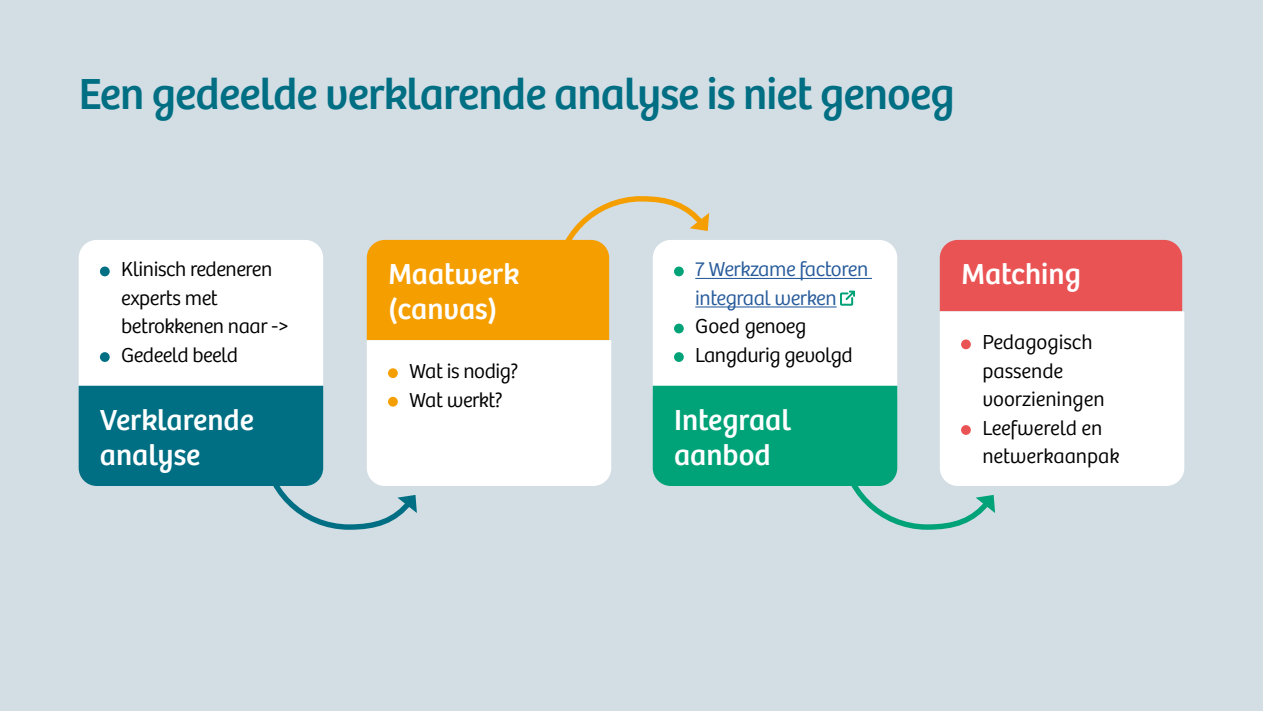
<style>
.page{position:relative;width:1263px;height:711px;background:#fff}
.page>*{position:absolute;margin:0;border:0;box-sizing:border-box;transform-origin:0 0}
.t1{font:45px "Bree";letter-spacing:-.02em;color:#006e83}
.t2{font:30px/34.5px "Bree";color:#fff}
.t3{font:300 21px/28.5px "Bree";letter-spacing:-.02em;color:#000}
.t4{font:300 21px/28.5px "Bree";color:#000}
.t5{font:300 21px/28.5px "Bree";letter-spacing:-.02em;color:#275b9b}
</style>
<div class="page">
<div style="left:0;top:0;width:1263px;height:710px;background:#d2dde4"></div>
<svg style="left:79px;top:196px;width:1103px;height:334px"></svg>
<h1 class="t1" style="left:79px;top:60px;width:877px">Een gedeelde verklarende analyse is niet genoeg</h1>
<p class="t3" style="left:121px;top:255px;width:169px">Klinisch redeneren experts met betrokkenen naar -&gt;<br>Gedeeld beeld</p>
<h2 class="t2" style="left:100px;top:400px;width:156px">Verklarende analyse</h2>
<p class="t5" style="left:695px;top:255px;width:174px">7 Werkzame factoren integraal werken</p>
<p class="t3" style="left:695px;top:312px;width:159px">Goed genoeg<br>Langdurig gevolgd</p>
<h2 class="t2" style="left:388px;top:255px;width:133px">Maatwerk (canvas)</h2>
<h2 class="t2" style="left:961px;top:255px;width:121px">Matching</h2>
<p class="t3" style="left:409px;top:357px;width:111px">Wat is nodig?<br>Wat werkt?</p>
<p class="t4" style="left:982px;top:328px;width:139px">Pedagogisch passende voorzieningen<br>Leefwereld en netwerkaanpak</p>
<h2 class="t2" style="left:674px;top:400px;width:119px">Integraal aanbod</h2>
</div>
